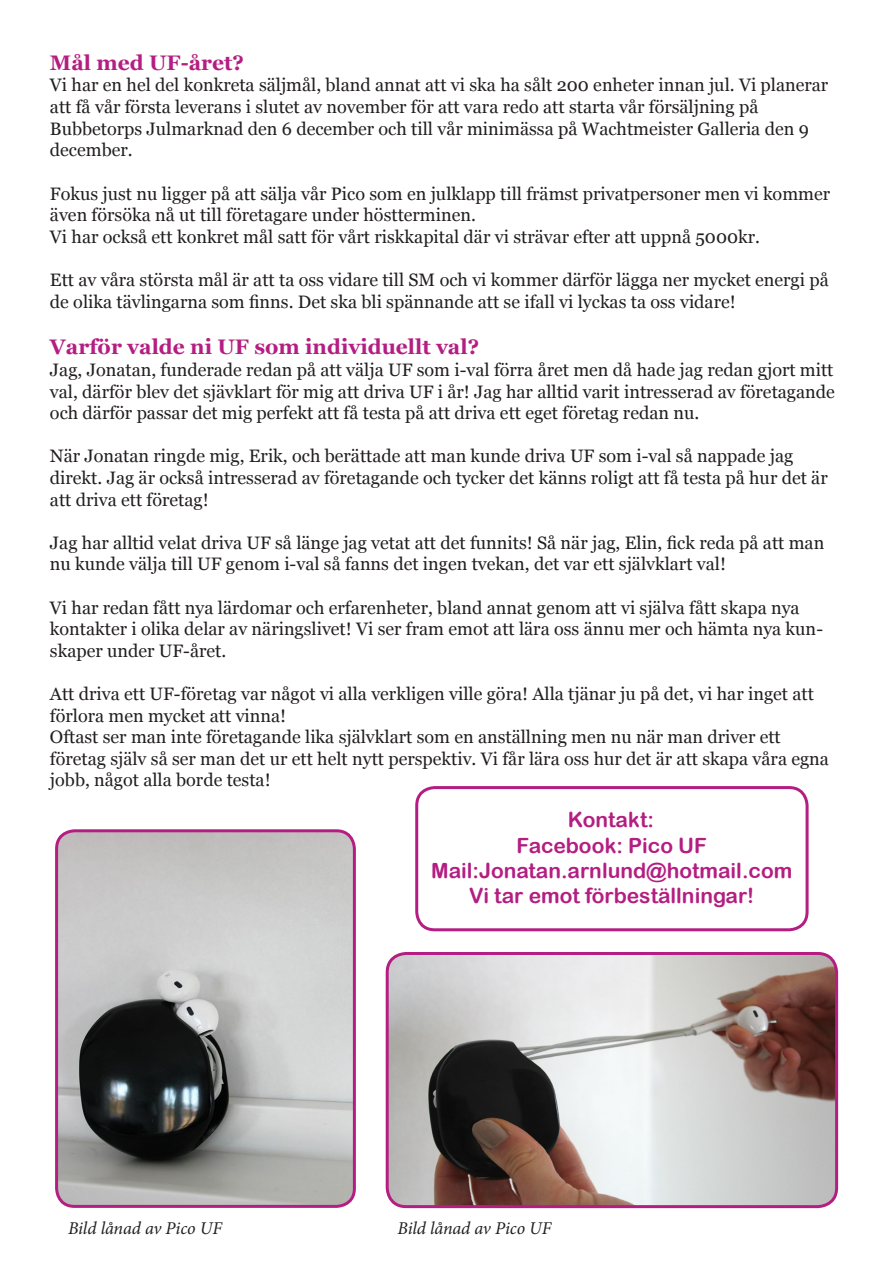
<style>
.page{position:relative;width:893px;height:1263px;background:#fff}
.page>*{position:absolute;margin:0;border:0;box-sizing:border-box;transform-origin:0 0}
.t1{font:21px "Arial Rounded MT Bold";color:#b41e82}
.t2{font:700 21px "Georgia";color:#b41e82}
.t3{font:18px/21.6px "Georgia";color:#231f20}
.t4{font:italic 18px "Minion Pro";letter-spacing:-.005em;color:#231f20}
</style>
<div class="page">
<img style="left:387px;top:953px;width:450px;height:253px">
<div style="left:386px;top:952px;width:452px;height:256px;border:3px solid #b41e82;border-radius:19px"></div>
<img style="left:59px;top:833px;width:293px;height:371px">
<div style="left:55px;top:829px;width:301px;height:379px;border:3px solid #b41e82;border-radius:18px"></div>
<div style="left:415px;top:786px;width:394px;height:145px;border:3px solid #b41e82;border-radius:18px"></div>
<p class="t2" style="left:50px;top:49px;width:195px">Mål med UF-året?</p>
<p class="t3" style="left:50px;top:75px;width:780px">Vi har en hel del konkreta säljmål, bland annat att vi ska ha sålt 200 enheter innan jul. Vi planerar att få vår första leverans i slutet av november för att vara redo att starta vår försäljning på</p>
<p class="t3" style="left:50px;top:118px;width:760px">Bubbetorps Julmarknad den 6 december och till vår minimässa på Wachtmeister Galleria den 9 december.</p>
<p class="t3" style="left:50px;top:183px;width:782px">Fokus just nu ligger på att sälja vår Pico som en julklapp till främst privatpersoner men vi kommer även försöka nå ut till företagare under höstterminen.</p>
<p class="t3" style="left:50px;top:226px;width:712px">Vi har också ett konkret mål satt för vårt riskkapital där vi strävar efter att uppnå 5000kr.</p>
<p class="t3" style="left:50px;top:269px;width:780px">Ett av våra största mål är att ta oss vidare till SM och vi kommer därför lägga ner mycket energi på de olika tävlingarna som finns. Det ska bli spännande att se ifall vi lyckas ta oss vidare!</p>
<p class="t2" style="left:50px;top:334px;width:431px">Varför valde ni UF som individuellt val?</p>
<p class="t3" style="left:50px;top:359px;width:786px;text-align:justify">Jag, Jonatan, funderade redan på att välja UF som i-val förra året men då hade jag redan gjort mitt val, därför blev det sjävklart för mig att driva UF i år! Jag har alltid varit intresserad av företagande och därför passar det mig perfekt att få testa på att driva ett eget företag redan nu.</p>
<p class="t3" style="left:50px;top:446px;width:745px">När Jonatan ringde mig, Erik, och berättade att man kunde driva UF som i-val så nappade jag</p>
<p class="t3" style="left:50px;top:467px;width:779px">direkt. Jag är också intresserad av företagande och tycker det känns roligt att få testa på hur det är att driva ett företag!</p>
<p class="t3" style="left:50px;top:532px;width:776px">Jag har alltid velat driva UF så länge jag vetat att det funnits! Så när jag, Elin, fick reda på att man nu kunde välja till UF genom i-val så fanns det ingen tvekan, det var ett självklart val!</p>
<p class="t3" style="left:50px;top:597px;width:775px">Vi har redan fått nya lärdomar och erfarenheter, bland annat genom att vi själva fått skapa nya kontakter i olika delar av näringslivet! Vi ser fram emot att lära oss ännu mer och hämta nya kun&shy;skaper under UF-året.</p>
<p class="t3" style="left:50px;top:683px;width:765px">Att driva ett UF-företag var något vi alla verkligen ville göra! Alla tjänar ju på det, vi har inget att förlora men mycket att vinna!</p>
<p class="t3" style="left:50px;top:726px;width:732px">Oftast ser man inte företagande lika självklart som en anställning men nu när man driver ett</p>
<p class="t3" style="left:50px;top:748px;width:780px">företag själv så ser man det ur ett helt nytt perspektiv. Vi får lära oss hur det är att skapa våra egna jobb, något alla borde testa!</p>
<p class="t1" style="left:568px;top:807px;width:88px">Kontakt:</p>
<p class="t1" style="left:516px;top:833px;width:192px">Facebook: Pico UF</p>
<p class="t1" style="left:431px;top:858px;width:363px">Mail:Jonatan.arnlund@hotmail.com</p>
<p class="t1" style="left:469px;top:883px;width:287px">Vi tar emot förbeställningar!</p>
<p class="t4" style="left:68px;top:1216px;width:155px">Bild lånad av Pico UF</p>
<p class="t4" style="left:398px;top:1216px;width:155px">Bild lånad av Pico UF</p>
</div>
